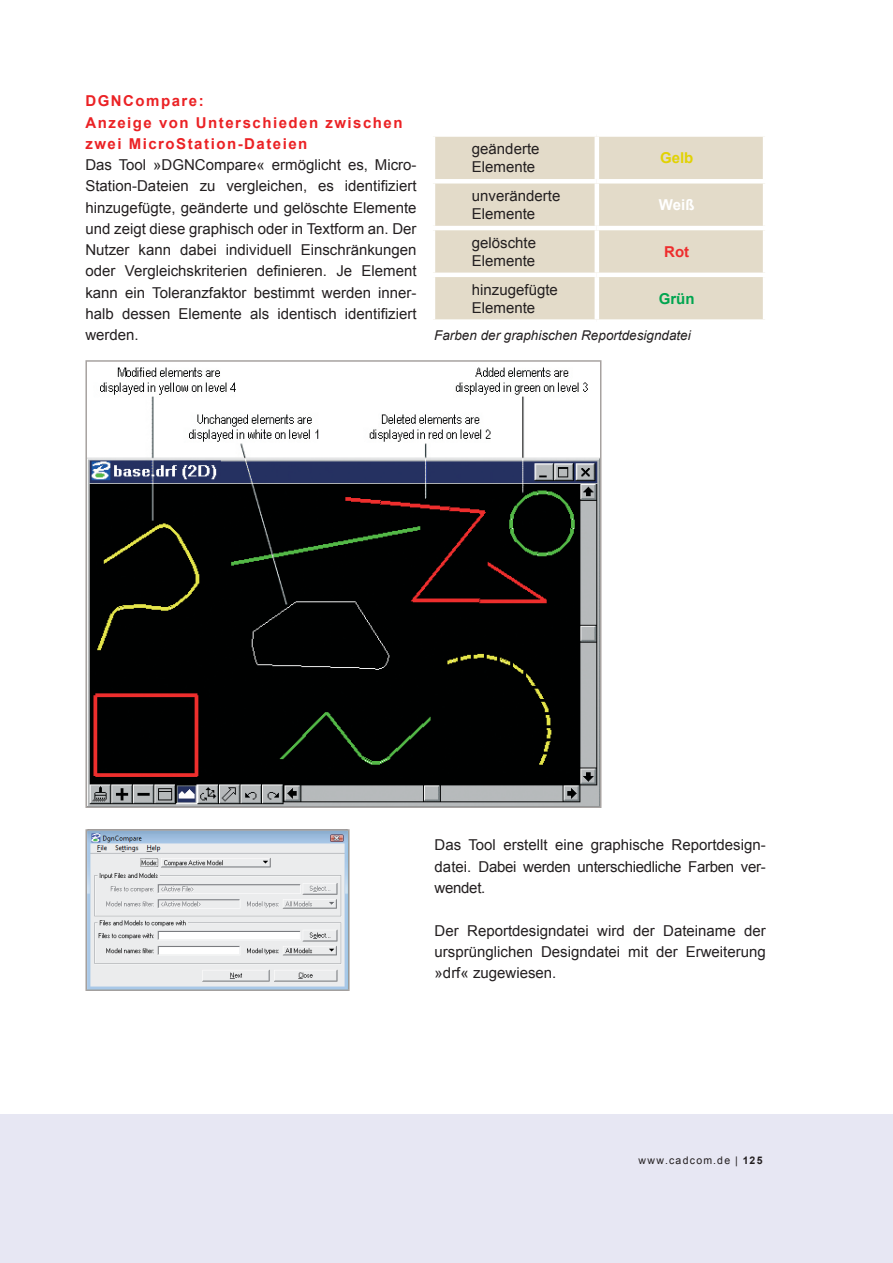
<style>
.page{position:relative;width:893px;height:1263px;background:#fff}
.page>*{position:absolute;margin:0;border:0;box-sizing:border-box;transform-origin:0 0}
.t1{font:15px/21.3px "Arial";color:#231f20}
.t2{font:700 15px/21.3px "Arial";letter-spacing:.1em;color:#eb2225}
.t3{font:700 15px "Arial";color:#e1d203}
.t4{font:700 15px "Arial";color:#fff}
.t5{font:700 15px "Arial";color:#00a54f}
.t6{font:700 15px "Arial";color:#ee2d2d}
.t7{font:italic 13.5px "Arial";color:#231f20}
.t8{font:10.5px "Arial";letter-spacing:.125em;color:#231f20}
.s1{font-weight:700}
</style>
<div class="page">
<div style="left:0;top:1114px;width:893px;height:149px;background:#e7e7f3"></div>
<img style="left:88px;top:367px;width:510px;height:438px">
<div style="left:85px;top:360px;width:516px;height:448px;border:2px solid #a7a2a0"></div>
<img style="left:88px;top:832px;width:259px;height:156px">
<div style="left:85px;top:829px;width:265px;height:162px;border:2px solid #a7a2a0"></div>
<div style="left:435px;top:137px;width:328px;height:182px;background:#e3dbc9"></div>
<hr style="left:595px;top:137px;width:4px;height:42px;background:#fff">
<div style="left:431px;top:179px;width:166px;height:5px;background:#fff"></div>
<div style="left:597px;top:179px;width:170px;height:5px;background:#fff"></div>
<hr style="left:595px;top:184px;width:4px;height:42px;background:#fff">
<hr style="left:431px;top:226px;width:166px;height:4px;background:#fff">
<hr style="left:597px;top:226px;width:170px;height:4px;background:#fff">
<hr style="left:595px;top:230px;width:4px;height:43px;background:#fff">
<hr style="left:431px;top:273px;width:166px;height:4px;background:#fff">
<hr style="left:597px;top:273px;width:170px;height:4px;background:#fff">
<hr style="left:595px;top:277px;width:4px;height:42px;background:#fff">
<p class="t2" style="left:85px;top:91px;width:319px">DGNCompare:<br>Anzeige von Unterschieden zwischen zwei MicroStation-Dateien</p>
<p class="t1" style="left:85px;top:154px;width:333px;text-align:justify">Das Tool »DGNCompare« ermöglicht es, Micro-Station-Dateien zu vergleichen, es identifiziert hinzugefügte, geänderte und gelöschte Elemente und zeigt diese graphisch oder in Textform an. Der Nutzer kann dabei individuell Einschränkungen oder Vergleichskriterien definieren. Je Element kann ein Toleranzfaktor bestimmt werden inner&shy;halb dessen Elemente als identisch identifiziert werden.</p>
<p class="t1" style="left:472px;top:140px;width:69px;line-height:18px">geänderte<br>Elemente</p>
<p class="t3" style="left:660px;top:148px;width:35px">Gelb</p>
<p class="t1" style="left:472px;top:187px;width:90px;line-height:18px">unveränderte<br>Elemente</p>
<p class="t4" style="left:659px;top:195px;width:37px">Weiß</p>
<p class="t1" style="left:472px;top:234px;width:66px;line-height:18px">gelöschte<br>Elemente</p>
<p class="t6" style="left:664px;top:242px;width:26px">Rot</p>
<p class="t1" style="left:472px;top:281px;width:87px;line-height:18px">hinzugefügte<br>Elemente</p>
<p class="t5" style="left:659px;top:288px;width:37px">Grün</p>
<p class="t7" style="left:434px;top:327px;width:258px">Farben der graphischen Reportdesigndatei</p>
<p class="t1" style="left:435px;top:835px;width:333px;text-align:justify">Das Tool erstellt eine graphische Reportdesign&shy;datei. Dabei werden unterschiedliche Farben ver&shy;wendet.</p>
<p class="t1" style="left:435px;top:920px;width:333px;text-align:justify">Der Reportdesigndatei wird der Dateiname der ursprünglichen Designdatei mit der Erweiterung »drf« zugewiesen.</p>
<p class="t8" style="left:638px;top:1154px;width:126px">www.cadcom.de | <span class="s1">125</span></p>
</div>
